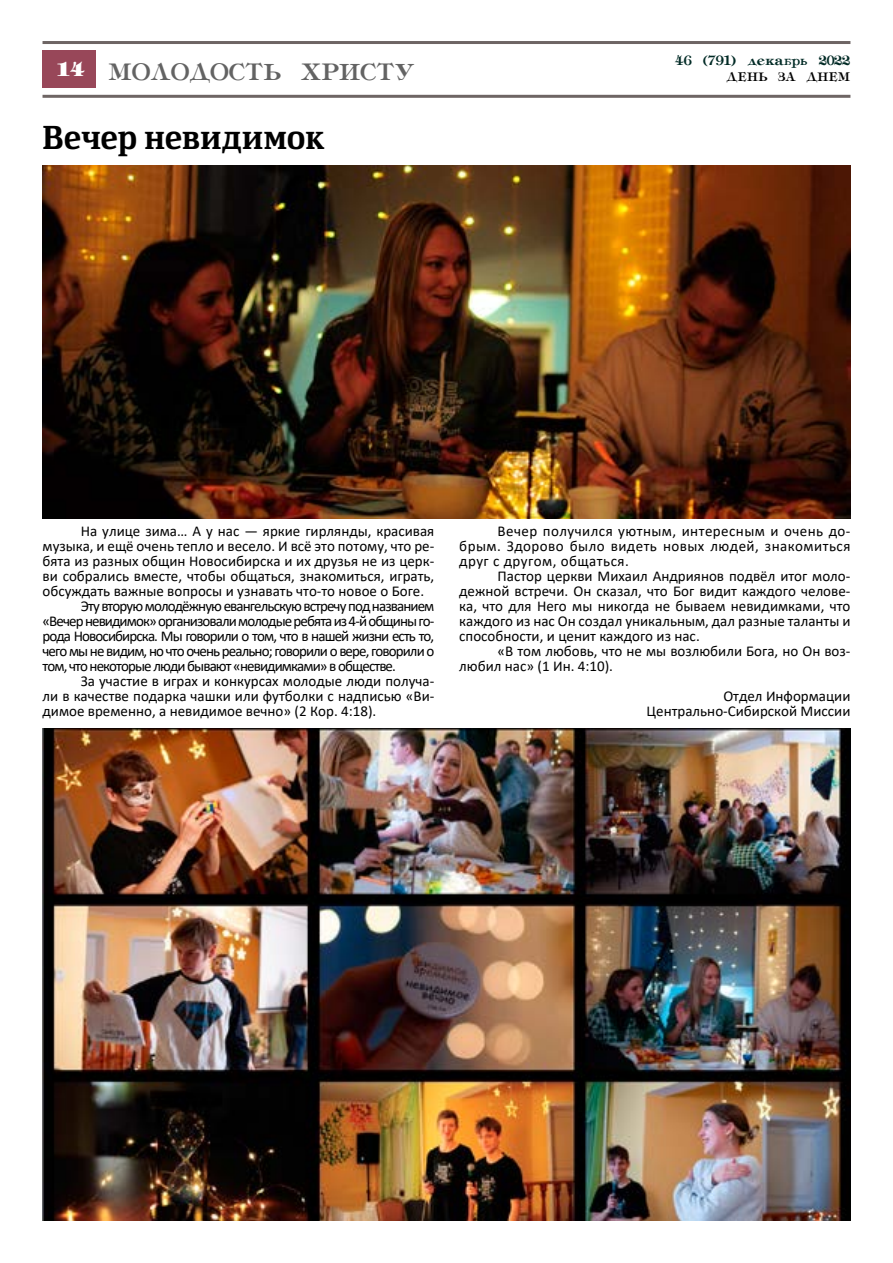
<style>
.page{position:relative;width:893px;height:1263px;background:#fff}
.page>*{position:absolute;margin:0;border:0;box-sizing:border-box;transform-origin:0 0}
.t1{font:700 33px "Yefimov Serif";color:#000;scale:.92 1}
.t2{font:28.5px "Tiffany";color:#636363}
.t3{font:16.5px "Tiffany";color:#002a25}
.t4{font:15px/15px "Calibri";color:#000;text-align:justify}
.t5{font:15px "Calibri";letter-spacing:-.06em;color:#000}
.t6{font:15px "Tiffany";color:#000}
.s1{font-family:"Tiff";font-weight:800;font-size:24px;color:#fff}
</style>
<div class="page">
<hr style="left:43px;top:41px;width:807px;height:3px;background:#6e6564">
<hr style="left:43px;top:95px;width:807px;height:3px;background:#6e6564">
<div style="left:43px;top:51px;width:53px;height:37px;background:#984759"></div>
<img style="left:43px;top:729px;width:807px;height:492px">
<img style="left:42px;top:166px;width:808px;height:353px">
<p class="t3" style="left:675px;top:52px;width:177px">46 (791) декабрь 2022</p>
<h2 class="t2" style="left:58px;top:57px;width:359px"><span class="s1">14</span> молодость христу</h2>
<p class="t6" style="left:727px;top:69px;width:125px">ДЕНЬ ЗА ДНЕМ</p>
<h1 class="t1" style="left:43px;top:116px;width:308px">Вечер невидимок</h1>
<p class="t4" style="left:81px;top:523px;width:355px">На улице зима… А у нас — яркие гирлянды, красивая</p>
<p class="t4" style="left:43px;top:538px;width:393px">музыка, и ещё очень тепло и весело. И всё это потому, что ре-</p>
<p class="t4" style="left:43px;top:553px;width:393px">бята из разных общин Новосибирска и их друзья не из церк-</p>
<p class="t4" style="left:43px;top:568px;width:393px">ви собрались вместе, чтобы общаться, знакомиться, играть,</p>
<p class="t4" style="left:43px;top:583px;width:383px">обсуждать важные вопросы и узнавать что-то новое о Боге.</p>
<p class="t5" style="left:81px;top:595px;width:355px">Эту вторую молодёжную евангельскую встречу под названием</p>
<p class="t5" style="left:43px;top:610px;width:393px">«Вечер невидимок» организовали молодые ребята из 4-й общины го-</p>
<p class="t5" style="left:43px;top:625px;width:393px">рода Новосибирска. Мы говорили о том, что в нашей жизни есть то,</p>
<p class="t5" style="left:43px;top:640px;width:393px">чего мы не видим, но что очень реально; говорили о вере, говорили о</p>
<p class="t5" style="left:43px;top:655px;width:355px">том, что некоторые люди бывают «невидимками» в обществе.</p>
<p class="t4" style="left:81px;top:673px;width:355px">За участие в играх и конкурсах молодые люди получа-</p>
<p class="t4" style="left:43px;top:688px;width:393px">ли в качестве подарка чашки или футболки с надписью «Ви-</p>
<p class="t4" style="left:43px;top:703px;width:335px">димое временно, а невидимое вечно» (2 Кор. 4:18).</p>
<p class="t4" style="left:459px;top:523px;width:393px;text-indent:38px">Вечер получился уютным, интересным и очень до&shy;брым. Здорово было видеть новых людей, знакомиться друг с другом, общаться.</p>
<p class="t4" style="left:459px;top:568px;width:393px;text-indent:38px">Пастор церкви Михаил Андриянов подвёл итог моло&shy;дежной встречи. Он сказал, что Бог видит каждого челове&shy;ка, что для Него мы никогда не бываем невидимками, что каждого из нас Он создал уникальным, дал разные таланты и способности, и ценит каждого из нас.</p>
<p class="t4" style="left:459px;top:643px;width:393px;text-indent:38px">«В том любовь, что не мы возлюбили Бога, но Он воз&shy;любил нас» (1 Ин. 4:10).</p>
<p class="t4" style="left:647px;top:688px;width:205px;text-align:right">Отдел Информации<br>Центрально-Сибирской Миссии</p>
</div>
